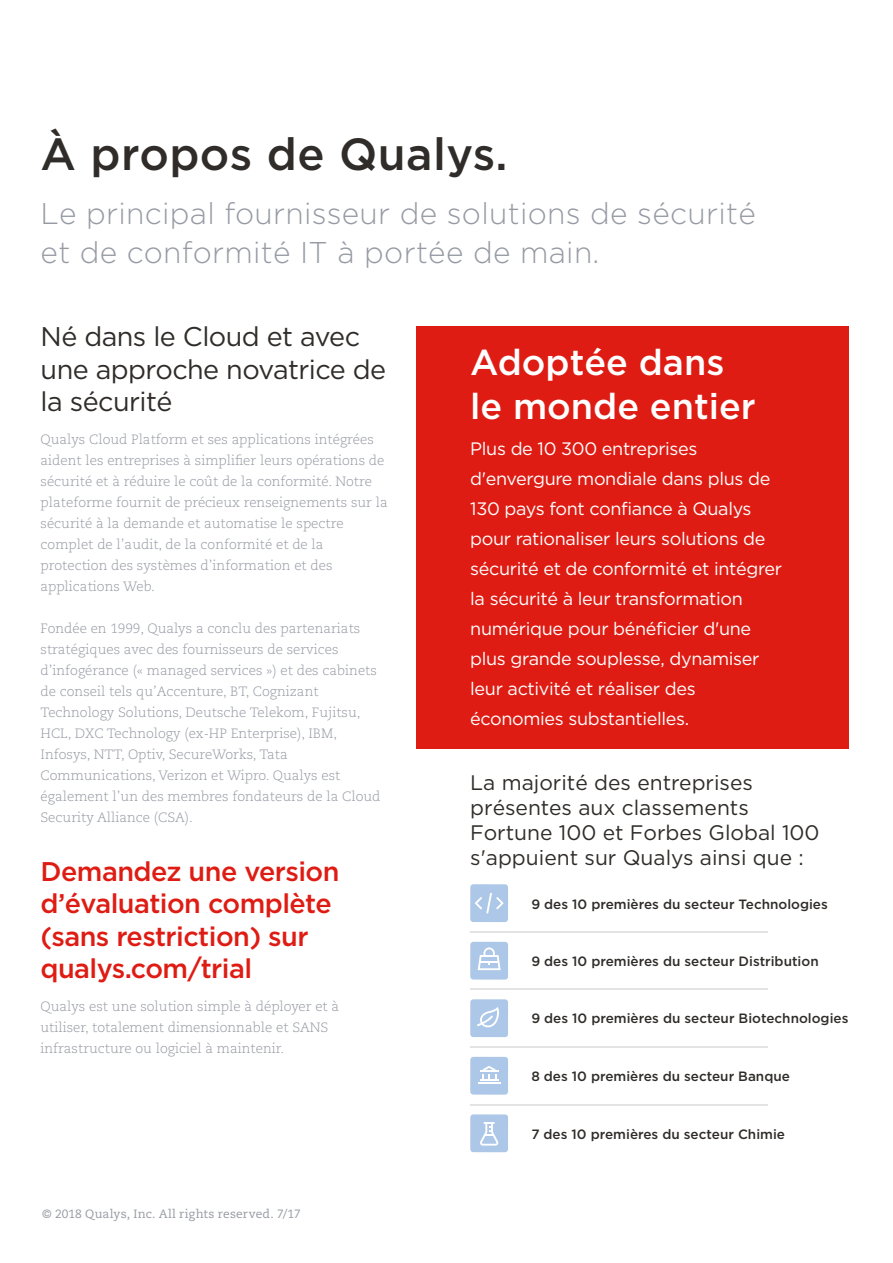
<style>
.page{position:relative;width:893px;height:1263px;background:#fff}
.page>*{position:absolute;margin:0;border:0;box-sizing:border-box;transform-origin:0 0}
.t1{font:500 45px "Gotham";letter-spacing:.01em;color:#2f2c29}
.t2{font:500 36px/43.2px "Gotham";color:#fff}
.t3{font:300 30px/39px "Gotham";letter-spacing:.01em;color:#969aa3}
.t4{font:500 27px/32.4px "Gotham";letter-spacing:-.02em;color:#df1c13}
.t5{font:27px/32.4px "Gotham";letter-spacing:-.02em;color:#2f2c29}
.t6{font:21px/25.2px "Gotham";color:#2f2c29}
.t7{font:18px/30px "Gotham";letter-spacing:-.02em;color:#fff}
.t8{font:300 13.5px/21px "Caecilia LT Pro 45";color:#969aa3}
.t9{font:500 13.5px "Gotham";color:#2f2c29}
.t10{font:12px "Caecilia LT Pro 55 Roman";letter-spacing:.015em;color:#969aa3}
</style>
<div class="page">
<div style="left:416px;top:327px;width:432px;height:422px;background:#df1c13"></div>
<hr style="left:470px;top:931px;width:297px;height:2px;background:#e4e3e4">
<hr style="left:470px;top:989px;width:297px;height:1px;background:#e4e3e4">
<hr style="left:470px;top:1046px;width:297px;height:2px;background:#e4e3e4">
<hr style="left:470px;top:1104px;width:297px;height:1px;background:#e4e3e4">
<div style="left:470px;top:884px;width:38px;height:38px;background:#acc7e7;border-radius:3px"></div>
<svg style="left:475px;top:893px;width:29px;height:20px"></svg>
<div style="left:470px;top:999px;width:38px;height:38px;background:#acc7e7;border-radius:3px"></div>
<svg style="left:477px;top:1007px;width:22px;height:20px"></svg>
<div style="left:470px;top:1114px;width:38px;height:38px;background:#acc7e7;border-radius:3px"></div>
<svg style="left:480px;top:1122px;width:18px;height:23px"></svg>
<div style="left:470px;top:942px;width:38px;height:37px;background:#acc7e7;border-radius:3px"></div>
<svg style="left:478px;top:947px;width:23px;height:23px"></svg>
<div style="left:470px;top:1057px;width:38px;height:38px;background:#acc7e7;border-radius:3px"></div>
<hr style="left:478px;top:1082px;width:22px;height:2px;background:#fff">
<svg style="left:480px;top:1066px;width:19px;height:14px"></svg>
<h1 class="t1" style="left:41px;top:129px;width:469px">À propos de Qualys.</h1>
<h3 class="t3" style="left:41px;top:194px;width:717px">Le principal fournisseur de solutions de sécurité et de conformité IT à portée de main.</h3>
<h3 class="t5" style="left:41px;top:320px;width:347px">Né dans le Cloud et avec une approche novatrice de la sécurité</h3>
<p class="t8" style="left:41px;top:428px;width:349px">Qualys Cloud Platform et ses applications intégrées aident les entreprises à simplifier leurs opérations de sécurité et à réduire le coût de la conformité. Notre plateforme fournit de précieux renseignements sur la sécurité à la demande et automatise le spectre complet de l’audit, de la conformité et de la protection des systèmes d’information et des applications Web.</p>
<p class="t8" style="left:41px;top:617px;width:341px">Fondée en 1999, Qualys a conclu des partenariats stratégiques avec des fournisseurs de services d’infogérance (« managed services ») et des cabinets de conseil tels qu’Accenture, BT, Cognizant Technology Solutions, Deutsche Telekom, Fujitsu, HCL, DXC Technology (ex-HP Enterprise), IBM, Infosys, NTT, Optiv, SecureWorks, Tata Communications, Verizon et Wipro. Qualys est également l’un des membres fondateurs de la Cloud Security Alliance (CSA).</p>
<h3 class="t4" style="left:41px;top:854px;width:300px">Demandez une version d’évaluation complète (sans restriction) sur qualys.com/trial</h3>
<p class="t8" style="left:41px;top:995px;width:300px">Qualys est une solution simple à déployer et à utiliser, totalement dimensionnable et SANS infrastructure ou logiciel à maintenir.</p>
<p class="t10" style="left:42px;top:1206px;width:260px">© 2018 Qualys, Inc. All rights reserved. 7/17</p>
<h2 class="t2" style="left:470px;top:340px;width:287px">Adoptée dans le monde entier</h2>
<p class="t7" style="left:470px;top:433px;width:313px">Plus de 10 300 entreprises d'envergure mondiale dans plus de<br>130 pays font confiance à Qualys pour rationaliser leurs solutions de sécurité et de conformité et intégrer la sécurité à leur transformation numérique pour bénéficier d'une plus grande souplesse, dynamiser leur activité et réaliser des économies substantielles.</p>
<h3 class="t6" style="left:470px;top:769px;width:351px">La majorité des entreprises présentes aux classements<br>Fortune 100 et Forbes Global 100 s'appuient sur Qualys ainsi que :</h3>
<p class="t9" style="left:531px;top:896px;width:298px">9 des 10 premières du secteur Technologies</p>
<p class="t9" style="left:531px;top:953px;width:289px">9 des 10 premières du secteur Distribution</p>
<p class="t9" style="left:531px;top:1010px;width:319px">9 des 10 premières du secteur Biotechnologies</p>
<p class="t9" style="left:531px;top:1068px;width:260px">8 des 10 premières du secteur Banque</p>
<p class="t9" style="left:531px;top:1126px;width:255px">7 des 10 premières du secteur Chimie</p>
</div>
